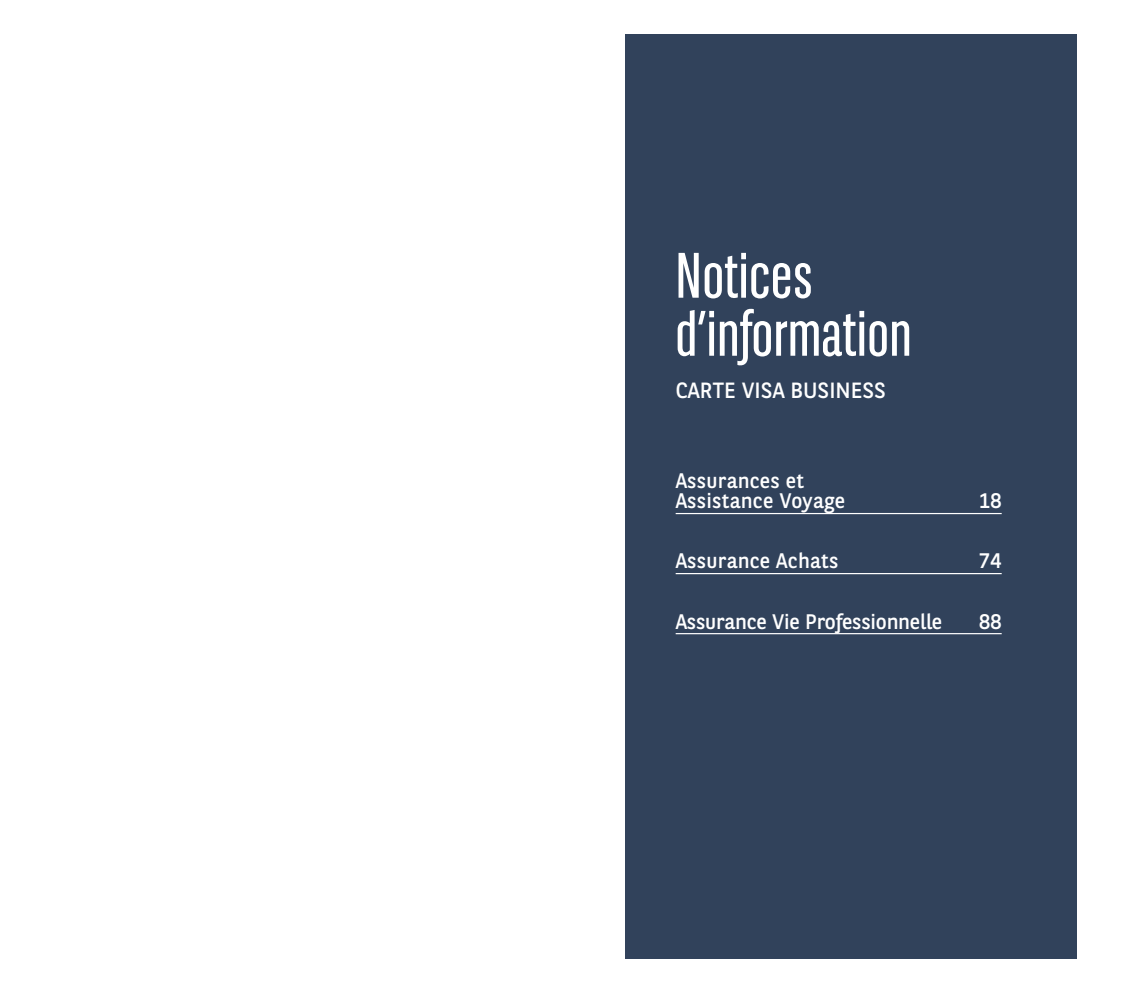
<style>
.page{position:relative;width:1134px;height:993px;background:#fff}
.page>*{position:absolute;margin:0;border:0;box-sizing:border-box;transform-origin:0 0}
.t1{font:64px/58px "BNPP Sans Condensed";color:#fff}
.t2{font:22px "BNPP Sans";color:#fff}
.t3{font:21px/20px "BNPP Sans";letter-spacing:.01em;color:#fff}
.t4{font:21px "BNPP Sans";letter-spacing:-.01em;color:#fff}
</style>
<div class="page">
<div style="left:625px;top:34px;width:451px;height:924px;background:#31425b"></div>
<hr style="left:676px;top:513px;width:326px;height:1px;background:#fff">
<hr style="left:676px;top:573px;width:326px;height:1px;background:#fff">
<hr style="left:676px;top:633px;width:326px;height:1px;background:#fff">
<h1 class="t1" style="left:675px;top:248px;width:238px">Notices d’information</h1>
<p class="t2" style="left:676px;top:375px;width:212px">CARTE VISA BUSINESS</p>
<p class="t3" style="left:676px;top:470px;width:171px">Assurances et<br>Assistance Voyage</p>
<p class="t3" style="left:979px;top:490px;width:24px">18</p>
<p class="t3" style="left:676px;top:550px;width:164px">Assurance Achats</p>
<p class="t3" style="left:979px;top:550px;width:24px">74</p>
<p class="t4" style="left:676px;top:606px;width:268px">Assurance Vie Professionnelle</p>
<p class="t3" style="left:979px;top:610px;width:24px">88</p>
</div>
